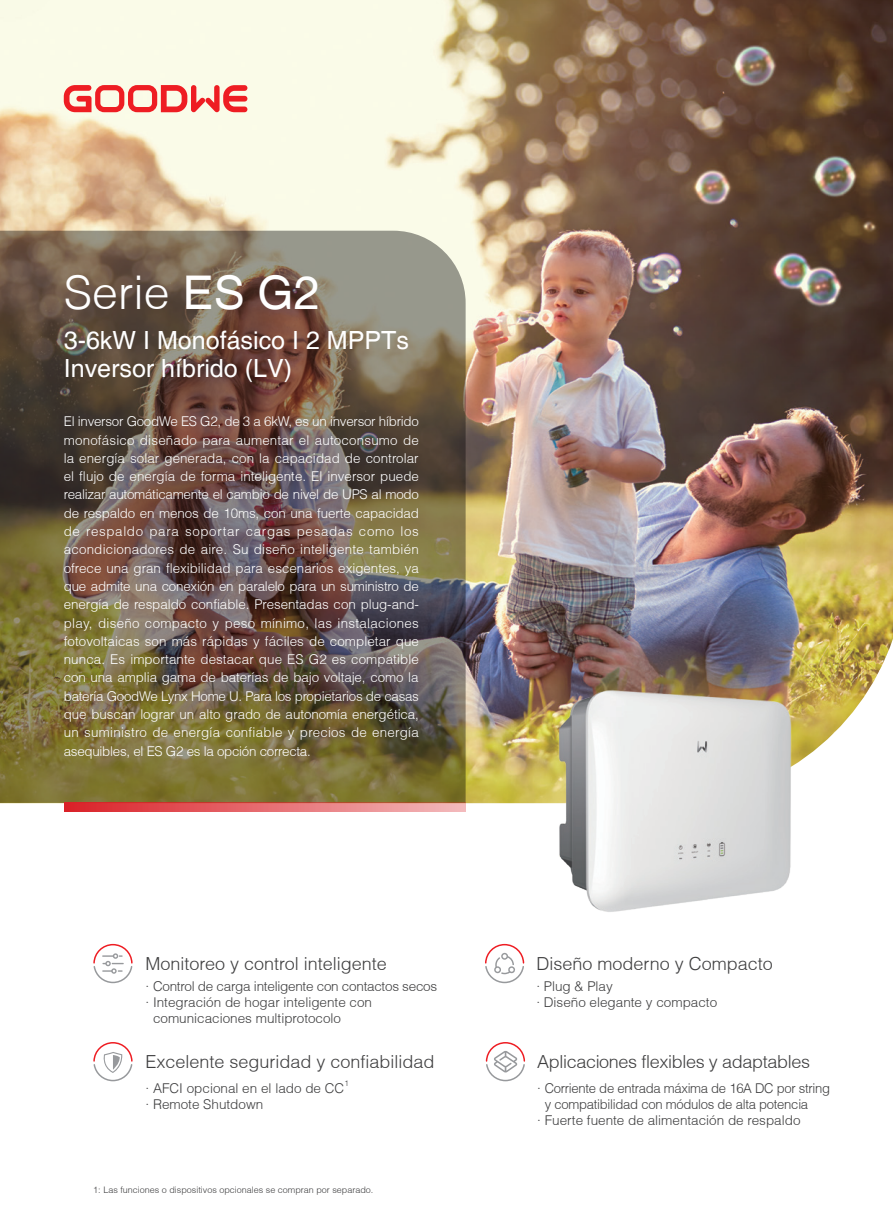
<style>
.page{position:relative;width:893px;height:1212px;background:#fff}
.page>*{position:absolute;margin:0;border:0;box-sizing:border-box;transform-origin:0 0}
.t1{font:300 46.5px "Helvetica";color:#fff}
.t2{font:25.05px "Helvetica";color:#fff}
.t3{font:300 18px "Helvetica";color:#3e3e3f}
.t4{font:300 18px "Helvetica";letter-spacing:-.02em;color:#3e3e3f}
.t5{font:300 13.5px/18.3px "Helvetica";letter-spacing:-.02em;color:#fff;text-align:justify}
.t6{font:300 13.5px/16.2px "Helvetica";color:#3e3e3f}
.t7{font:300 13.5px/16.2px "Helvetica";letter-spacing:-.02em;color:#3e3e3f}
.t8{font:300 9px "Helvetica";color:#3e3e3f}
.t9{font:300 7.8px "Helvetica";color:#3e3e3f}
.s1{font-weight:400}
</style>
<div class="page">
<img style="left:0;top:0;width:893px;height:803px">
<img style="left:0;top:231px;width:466px;height:572px">
<svg style="left:64px;top:85px;width:183px;height:27px;background:#f38882"></svg>
<img style="left:536px;top:671px;width:263px;height:241px">
<svg style="left:93px;top:943px;width:40px;height:41px"></svg>
<svg style="left:93px;top:1042px;width:40px;height:40px"></svg>
<svg style="left:485px;top:943px;width:40px;height:41px"></svg>
<svg style="left:485px;top:1042px;width:41px;height:40px"></svg>
<svg style="left:64px;top:803px;width:402px;height:9px;background:#e56d70"></svg>
<p class="t1" style="left:64px;top:263px;width:257px">Serie <span class="s1">ES G2</span></p>
<p class="t2" style="left:64px;top:325px;width:347px">3-6kW I Monofásico I 2 MPPTs</p>
<p class="t2" style="left:64px;top:354px;width:230px">Inversor híbrido (LV)</p>
<p class="t5" style="left:64px;top:412px;width:357px">El inversor GoodWe ES G2, de 3 a 6kW, es un inversor híbrido monofásico diseñado para aumentar el autoconsumo de la energía solar generada, con la capacidad de controlar el flujo de energía de forma inteligente. El inversor puede realizar automáticamente el cambio de nivel de UPS al modo de respaldo en menos de 10ms, con una fuerte capacidad de respaldo para soportar cargas pesadas como los acondicionadores de aire. Su diseño inteligente también ofrece una gran flexibilidad para escenarios exigentes, ya que admite una conexión en paralelo para un suministro de energía de respaldo confiable. Presentadas con plug-and&shy;play, diseño compacto y peso mínimo, las instalaciones fotovoltaicas son más rápidas y fáciles de completar que nunca. Es importante destacar que ES G2 es compatible con una amplia gama de baterías de bajo voltaje, como la batería GoodWe Lynx Home U. Para los propietarios de casas que buscan lograr un alto grado de autonomía energética, un suministro de energía confiable y precios de energía asequibles, el ES G2 es la opción correcta.</p>
<p class="t3" style="left:146px;top:952px;width:243px">Monitoreo y control inteligente</p>
<p class="t7" style="left:146px;top:978px;width:293px">· Control de carga inteligente con contactos secos</p>
<p class="t6" style="left:153px;top:994px;width:221px;text-indent:-8px">· Integración de hogar inteligente con comunicaciones multiprotocolo</p>
<p class="t3" style="left:146px;top:1050px;width:291px">Excelente seguridad y confiabilidad</p>
<p class="t6" style="left:146px;top:1079px;width:200px">· AFCI opcional en el lado de CC</p>
<p class="t9" style="left:344px;top:1078px;width:6px">1</p>
<p class="t6" style="left:146px;top:1096px;width:119px">· Remote Shutdown</p>
<p class="t8" style="left:93px;top:1184px;width:282px">1: Las funciones o dispositivos opcionales se compran por separado.</p>
<p class="t3" style="left:536px;top:952px;width:238px">Diseño moderno y Compacto</p>
<p class="t6" style="left:536px;top:978px;width:78px">· Plug &amp; Play</p>
<p class="t6" style="left:536px;top:994px;width:182px">· Diseño elegante y compacto</p>
<p class="t4" style="left:537px;top:1050px;width:274px">Aplicaciones flexibles y adaptables</p>
<p class="t7" style="left:545px;top:1079px;width:287px;text-indent:-8px">· Corriente de entrada máxima de 16A DC por string y compatibilidad con módulos de alta potencia</p>
<p class="t6" style="left:537px;top:1112px;width:265px">· Fuerte fuente de alimentación de respaldo</p>
</div>
